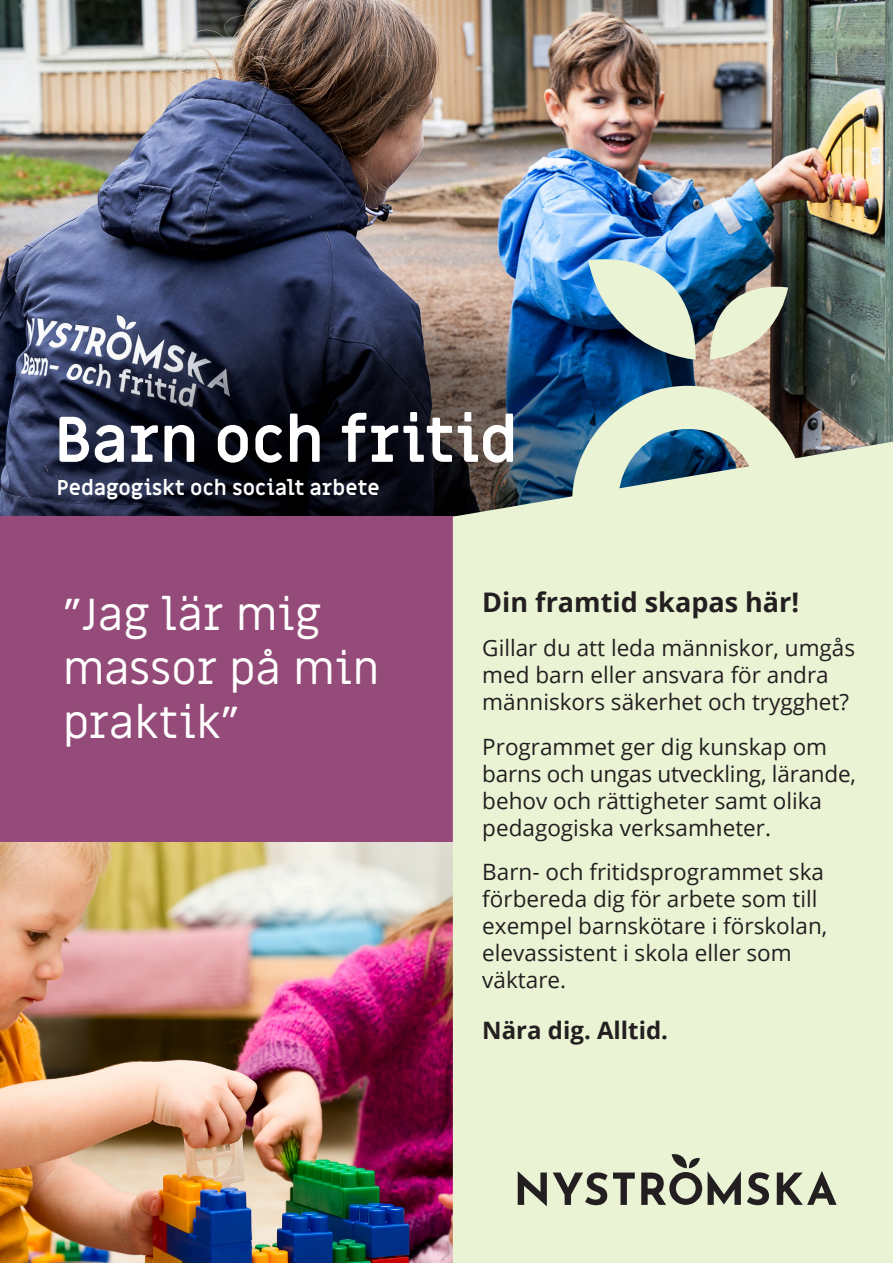
<style>
.page{position:relative;width:893px;height:1263px;background:#fff}
.page>*{position:absolute;margin:0;border:0;box-sizing:border-box;transform-origin:0 0}
.Huvudrubrik{font:700 63px "Miriam Libre";color:#fff}
.Citat{font:45px/54px "Miriam Libre";color:#fff}
.Rubrik_textruta{font:700 27px "Open Sans";color:#231f20}
.Brödtext{font:700 24px "Open Sans";color:#231f20}
.Brödtext-2{font:22.5px/27px "Open Sans";color:#231f20}
.Rubrik_poänglistan{font:700 21px "Miriam Libre";color:#fff}
</style>
<div class="page">
<img style="left:0;top:0;width:893px;height:517px">
<img style="left:0;top:842px;width:453px;height:421px">
<div style="left:0;top:517px;width:466px;height:325px;background:#954b79"></div>
<svg style="left:588px;top:241px;width:108px;height:119px;background:#87abbc"></svg>
<svg style="left:710px;top:273px;width:78px;height:87px;background:#969d91"></svg>
<svg style="left:572px;top:386px;width:232px;height:56px;background:#93a4a0"></svg>
<div style="left:453px;top:442px;width:440px;height:821px;background:#eaf3d4"></div>
<svg style="left:518px;top:1154px;width:319px;height:52px;background:#b2b7a1"></svg>
<p class="Huvudrubrik" style="left:55px;top:401px;width:465px">Barn och fritid</p>
<p class="Rubrik_poänglistan" style="left:57px;top:475px;width:325px">Pedagogiskt och socialt arbete</p>
<p class="Citat" style="left:63px;top:589px;width:318px">”Jag lär mig massor på min praktik”</p>
<p class="Rubrik_textruta" style="left:482px;top:584px;width:318px">Din framtid skapas här!</p>
<p class="Brödtext-2" style="left:482px;top:634px;width:374px">Gillar du att leda människor, umgås med barn eller ansvara för andra människors säkerhet och trygghet?</p>
<p class="Brödtext-2" style="left:482px;top:732px;width:375px">Programmet ger dig kunskap om barns och ungas utveckling, lärande, behov och rättigheter samt olika pedagogiska verksamheter.</p>
<p class="Brödtext-2" style="left:482px;top:857px;width:347px">Barn- och fritidsprogrammet ska förbereda dig för arbete som till exempel barnskötare i förskolan, elevassistent i skola eller som väktare.</p>
<p class="Brödtext" style="left:482px;top:1013px;width:187px">Nära dig. Alltid.</p>
</div>
